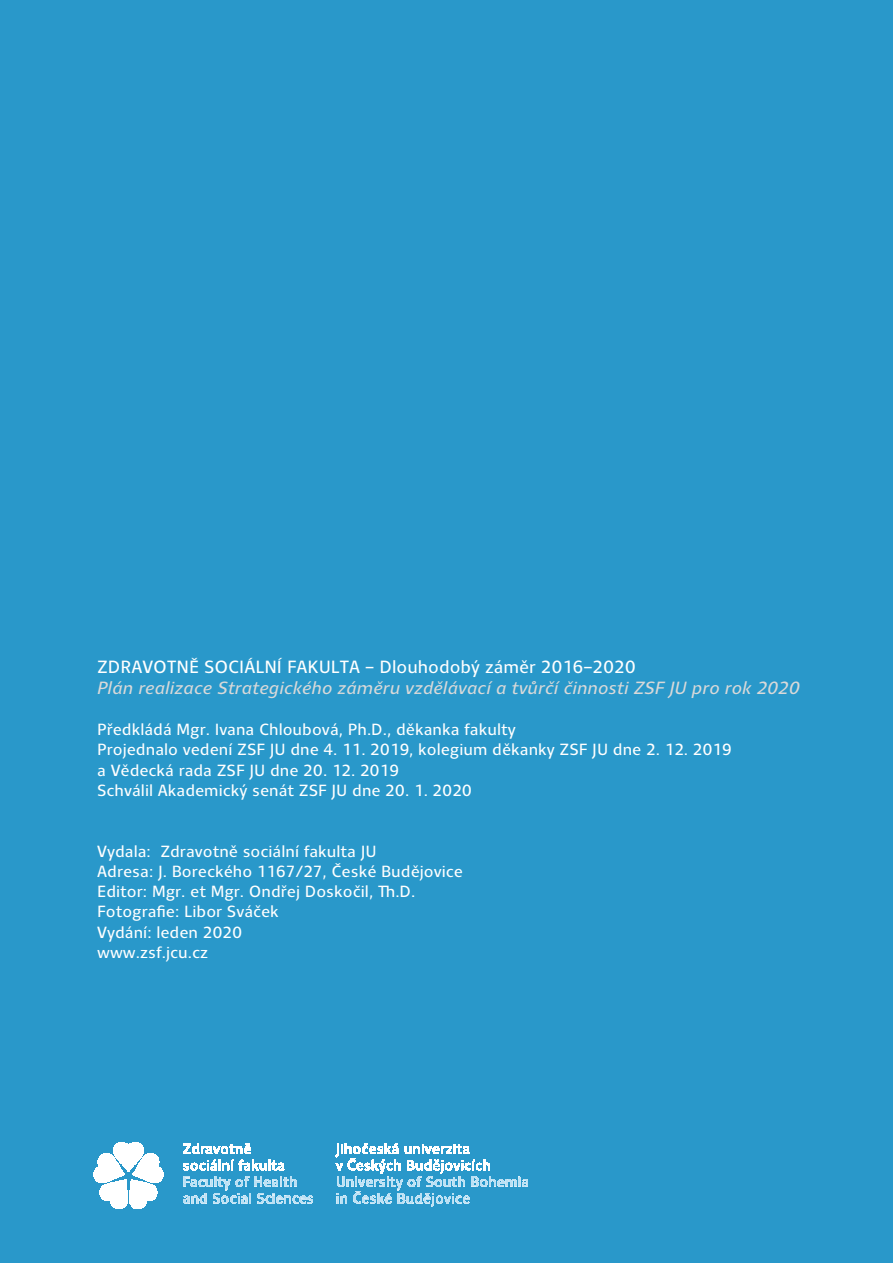
<style>
.page{position:relative;width:893px;height:1263px;background:#2998ca}
.page>*{position:absolute;margin:0;border:0;box-sizing:border-box;transform-origin:0 0}
.t1{font:italic 18px "Clara Sans";color:#d9d9d9}
.t2{font:18px "Clara Sans";color:#fff}
.t3{font:16.5px/20.2px "Clara Sans";color:#fff}
</style>
<div class="page">
<svg style="left:184px;top:1143px;width:67px;height:11px"></svg>
<svg style="left:184px;top:1160px;width:129px;height:44px"></svg>
<svg style="left:336px;top:1143px;width:192px;height:64px"></svg>
<svg style="left:94px;top:1142px;width:69px;height:67px"></svg>
<p class="t2" style="left:97px;top:657px;width:540px">ZDRAVOTNĚ SOCIÁLNÍ FAKULTA – Dlouhodobý záměr 2016–2020</p>
<p class="t1" style="left:97px;top:678px;width:704px">Plán realizace Strategického záměru vzdělávací a tvůrčí činnosti ZSF JU pro rok 2020</p>
<p class="t3" style="left:97px;top:720px;width:636px">Předkládá Mgr. Ivana Chloubová, Ph.D., děkanka fakulty<br>Projednalo vedení ZSF JU dne 4. 11. 2019, kolegium děkanky ZSF JU dne 2. 12. 2019 a Vědecká rada ZSF JU dne 20. 12. 2019<br>Schválil Akademický senát ZSF JU dne 20. 1. 2020</p>
<p class="t3" style="left:97px;top:841px;width:367px">Vydala: Zdravotně sociální fakulta JU<br>Adresa: J. Boreckého 1167/27, České Budějovice<br>Editor: Mgr. et Mgr. Ondřej Doskočil, Th.D.<br>Fotografie: Libor Sváček<br>Vydání: leden 2020<br>www.zsf.jcu.cz</p>
</div>
